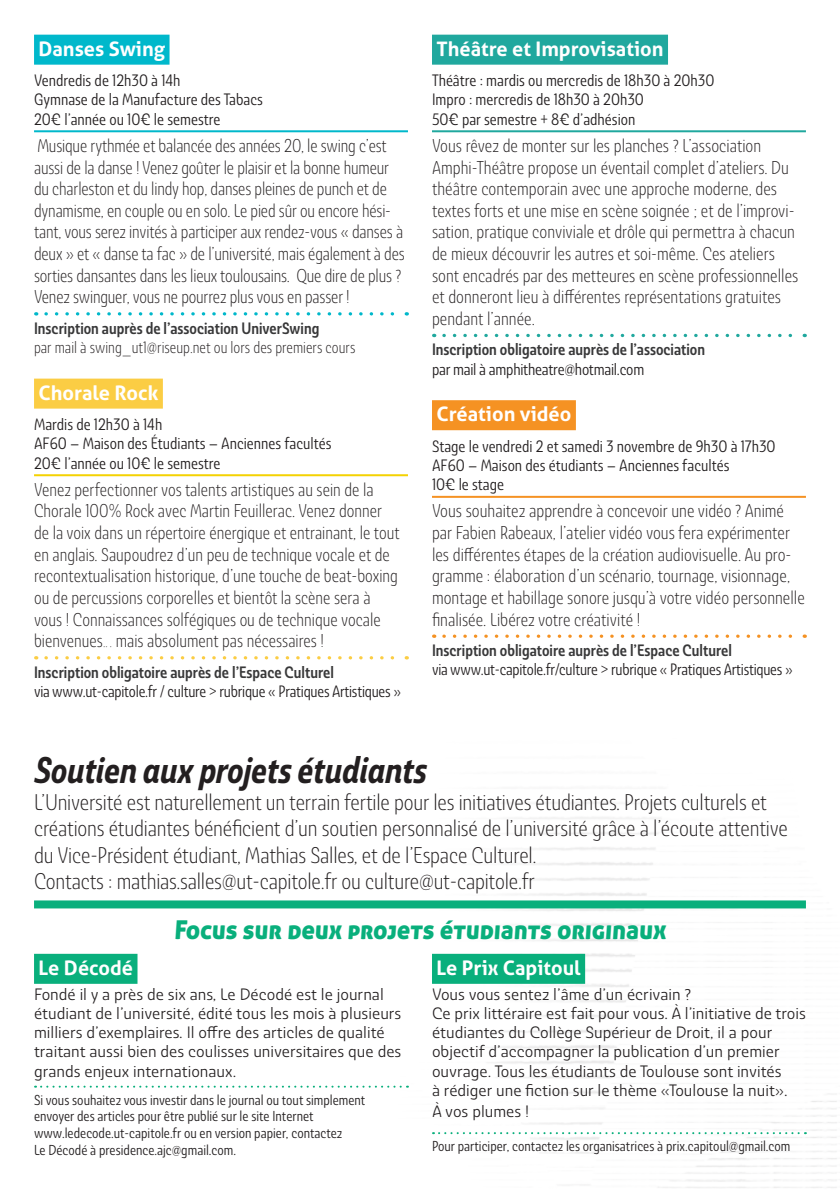
<style>
.page{position:relative;width:840px;height:1191px;background:#fff}
.page>*{position:absolute;margin:0;border:0;box-sizing:border-box;transform-origin:0 0}
.t1{font:italic 700 36px "Ashemore Cond";color:#231f20;scale:.95 1}
.t2{font:26px "Aller Display";color:#09af7c;scale:.95 1}
.t3{font:300 22px/26.4px "Ashemore Cond";letter-spacing:-.01em;color:#231f20}
.t4{font:700 20px "Aller";color:#fff}
.t5{font:300 18px/21.6px "Ashemore Cond";color:#231f20}
.t6{font:300 18px/21.6px "Ashemore Cond";color:#231f20;scale:.94 1}
.t7{font:300 18px/21.6px "Ashemore Cond";color:#231f20;scale:.95 1}
.t8{font:16px/19.2px "Ashemore Cond";color:#231f20}
.t9{font:16px/19.2px "Ashemore Norm";color:#231f20;scale:.95 1}
.t10{font:500 16px "Ashemore Cond";color:#383839}
.t11{font:300 16px "Ashemore Cond";color:#231f20;scale:.95 1}
.t12{font:14px/16.8px "Ashemore Cond";color:#231f20}
.s1{font-family:"Ashemore Norm";font-weight:400;font-size:16px}
</style>
<div class="page">
<img style="left:355px;top:817px;width:482px;height:371px">
<div style="left:34px;top:35px;width:135px;height:30px;background:#00b8cb"></div>
<hr style="left:34px;top:130px;width:374px;height:2px;background:#00b8cb">
<svg style="left:46px;top:312px;width:361px;height:3px"></svg>
<div style="left:34px;top:378px;width:129px;height:30px;background:#fbcd44"></div>
<hr style="left:34px;top:474px;width:374px;height:2px;background:#f4d202">
<svg style="left:46px;top:656px;width:361px;height:3px"></svg>
<div style="left:432px;top:35px;width:235px;height:30px;background:#20a89e"></div>
<hr style="left:432px;top:130px;width:373px;height:2px;background:#20a89e">
<svg style="left:444px;top:334px;width:360px;height:3px"></svg>
<div style="left:432px;top:400px;width:143px;height:30px;background:#f59223"></div>
<hr style="left:432px;top:496px;width:373px;height:2px;background:#f59223">
<svg style="left:444px;top:634px;width:360px;height:4px"></svg>
<div style="left:34px;top:900px;width:771px;height:8px;background:#09af7c"></div>
<div style="left:34px;top:953px;width:103px;height:30px;background:#09af7c"></div>
<svg style="left:35px;top:1085px;width:373px;height:2px"></svg>
<div style="left:432px;top:953px;width:152px;height:30px;background:#09af7c"></div>
<svg style="left:433px;top:1132px;width:372px;height:2px"></svg>
<p class="t4" style="left:38px;top:36px;width:128px">Danses Swing</p>
<p class="t8" style="left:34px;top:71px;width:230px">Vendredis de 12h30 à 14h<br>Gymnase de la Manufacture des Tabacs<br>20€ l’année ou 10€ le semestre</p>
<p class="t6" style="left:34px;top:135px;width:396px">Musique rythmée et balancée des années 20, le swing c’est aussi de la danse ! Venez goûter le plaisir et la bonne humeur du charleston et du lindy hop, danses pleines de punch et de dynamisme, en couple ou en solo. Le pied sûr ou encore hési&shy;tant, vous serez invités à participer aux rendez-vous « danses à deux » et « danse ta fac » de l’université, mais également à des sorties dansantes dans les lieux toulousains. Que dire de plus ?<br>Venez swinguer, vous ne pourrez plus vous en passer !</p>
<p class="t10" style="left:34px;top:318px;width:287px">Inscription auprès de l’association UniverSwing</p>
<p class="t11" style="left:34px;top:338px;width:339px">par mail à swing_ut1@riseup.net ou lors des premiers cours</p>
<p class="t4" style="left:38px;top:380px;width:121px">Chorale Rock</p>
<p class="t8" style="left:34px;top:415px;width:299px">Mardis de 12h30 à 14h<br>AF60 – Maison des Étudiants – Anciennes facultés<br>20€ l’année ou 10€ le semestre</p>
<p class="t7" style="left:34px;top:478px;width:386px">Venez perfectionner vos talents artistiques au sein de la Chorale 100% Rock avec Martin Feuillerac. Venez donner de la voix dans un répertoire énergique et entrainant, le tout en anglais. Saupoudrez d’un peu de technique vocale et de recontextualisation historique, d’une touche de beat-boxing ou de percussions corporelles et bientôt la scène sera à vous ! Connaissances solfégiques ou de technique vocale bienvenues… mais absolument pas nécessaires !</p>
<p class="t10" style="left:34px;top:662px;width:301px">Inscription obligatoire auprès de l’Espace Culturel</p>
<p class="t8" style="left:34px;top:681px;width:368px">via www.ut-capitole.fr / culture &gt; rubrique « Pratiques Artistiques »</p>
<p class="t4" style="left:436px;top:36px;width:228px">Théâtre et Improvisation</p>
<p class="t8" style="left:432px;top:71px;width:284px">Théâtre : mardis ou mercredis de 18h30 à 20h30<br>Impro : mercredis de 18h30 à 20h30<br>50€ par semestre + 8€ d’adhésion</p>
<p class="t5" style="left:432px;top:135px;width:367px">Vous rêvez de monter sur les planches ? L’association Amphi-Théâtre propose un éventail complet d’ateliers. Du théâtre contemporain avec une approche moderne, des textes forts et une mise en scène soignée ; et de l’improvi&shy;sation, pratique conviviale et drôle qui permettra à chacun de mieux découvrir les autres et soi-même. Ces ateliers sont encadrés par des metteures en scène professionnelles et donneront lieu à différentes représentations gratuites pendant l’année.</p>
<p class="t10" style="left:432px;top:340px;width:274px">Inscription obligatoire auprès de l’association</p>
<p class="t8" style="left:432px;top:359px;width:214px">par mail à amphitheatre@hotmail.com</p>
<p class="t4" style="left:436px;top:402px;width:136px">Création vidéo</p>
<p class="t8" style="left:432px;top:436px;width:345px">Stage le vendredi 2 et samedi 3 novembre de 9h30 à 17h30<br>AF60 – Maison des étudiants – Anciennes facultés<br>10€ le stage</p>
<p class="t5" style="left:432px;top:500px;width:374px">Vous souhaitez apprendre à concevoir une vidéo ? Animé par Fabien Rabeaux, l’atelier vidéo vous fera expérimenter les différentes étapes de la création audiovisuelle. Au pro&shy;gramme : élaboration d’un scénario, tournage, visionnage, montage et habillage sonore jusqu’à votre vidéo personnelle finalisée. Libérez votre créativité !</p>
<p class="t10" style="left:432px;top:640px;width:301px">Inscription obligatoire auprès de l’Espace Culturel</p>
<p class="t8" style="left:432px;top:660px;width:362px">via www.ut-capitole.fr/culture &gt; rubrique « Pratiques Artistiques »</p>
<h1 class="t1" style="left:34px;top:748px;width:414px">Soutien aux projets étudiants</h1>
<p class="t3" style="left:34px;top:788px;width:754px">L’Université est naturellement un terrain fertile pour les initiatives étudiantes. Projets culturels et créations étudiantes bénéficient d’un soutien personnalisé de l’université grâce à l’écoute attentive du Vice-Président étudiant, Mathias Salles, et de l’Espace Culturel<span class="s1">.<br></span>Contacts : mathias.salles@ut-capitole.fr ou culture@ut-capitole.fr</p>
<h2 class="t2" style="left:174px;top:913px;width:521px">Focus sur deux projets étudiants originaux</h2>
<p class="t4" style="left:38px;top:955px;width:96px">Le Décodé</p>
<p class="t9" style="left:34px;top:984px;width:388px">Fondé il y a près de six ans, Le Décodé est le journal étudiant de l’université, édité tous les mois à plusieurs milliers d’exemplaires. Il offre des articles de qualité traitant aussi bien des coulisses universitaires que des grands enjeux internationaux.</p>
<p class="t12" style="left:34px;top:1091px;width:332px">Si vous souhaitez vous investir dans le journal ou tout simplement envoyer des articles pour être publié sur le site Internet www.ledecode.ut-capitole.fr ou en version papier, contactez<br>Le Décodé à presidence.ajc@gmail.com.</p>
<p class="t4" style="left:436px;top:955px;width:146px">Le Prix Capitoul</p>
<p class="t9" style="left:432px;top:984px;width:395px">Vous vous sentez l’âme d’un écrivain ?<br>Ce prix littéraire est fait pour vous. À l’initiative de trois étudiantes du Collège Supérieur de Droit, il a pour objectif d’accompagner la publication d’un premier ouvrage. Tous les étudiants de Toulouse sont invités<br>à rédiger une fiction sur le thème «Toulouse la nuit».</p>
<p class="t9" style="left:432px;top:1102px;width:104px">À vos plumes !</p>
<p class="t12" style="left:432px;top:1137px;width:360px">Pour participer, contactez les organisatrices à prix.capitoul@gmail.com</p>
</div>
